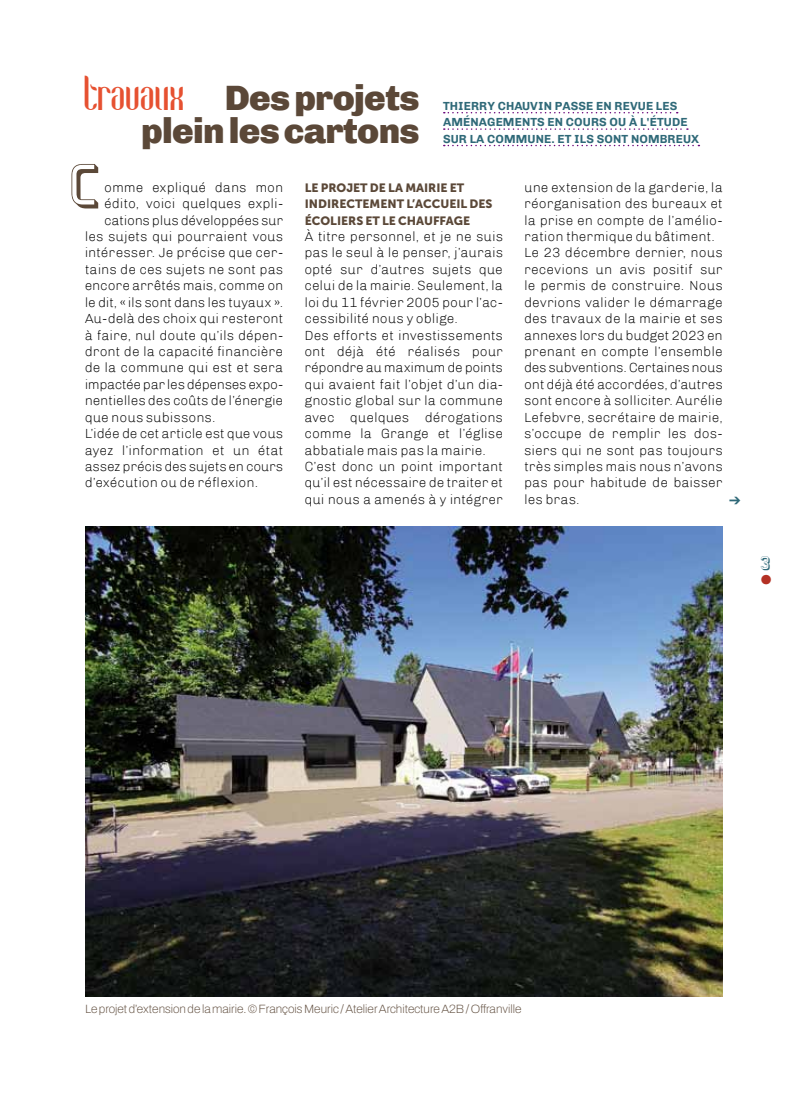
<style>
.page{position:relative;width:808px;height:1106px;background:#fff}
.page>*{position:absolute;margin:0;border:0;box-sizing:border-box;transform-origin:0 0}
.t1{font:67.5px "Forgotten Futurist Shadow";color:#5b4838}
.t2{font:900 36px/32.8px "Chivo";letter-spacing:-.02em;color:#5b4838;text-align:right}
.t3{font:800 30px "Gill Sans MT Pro";color:#b43124}
.t4{font:21px "Forgotten Futurist Shadow";color:#2f6978}
.t5{font:300 13.5px/16.4px "Chivo";letter-spacing:.01em;color:#000}
.t6{font:300 13.5px "Chivo";letter-spacing:-.015em;color:#000}
.t7{font:700 12px/16.4px "Chivo";letter-spacing:.01em;color:#2f6978}
.t8{font:100 12px "Archivo";color:#5b4838}
.t9{font:12px/16.4px "Museo Sans 900";color:#5b4838}
.s1{font-family:"Coco";font-weight:700;font-size:39px;color:#e65131}
</style>
<div class="page">
<svg style="left:444px;top:112px;width:234px;height:1px"></svg>
<svg style="left:444px;top:128px;width:244px;height:2px"></svg>
<svg style="left:444px;top:145px;width:255px;height:1px"></svg>
<img style="left:85px;top:526px;width:638px;height:470px">
<h2 class="t2" style="left:85px;top:81px;width:336px"><span class="s1">travaux</span> Des projets plein les cartons</h2>
<p class="t7" style="left:443px;top:97px;width:258px">THIERRY CHAUVIN PASSE EN REVUE LES<br>AMÉNAGEMENTS EN COURS OU À L'ÉTUDE<br>SUR LA COMMUNE. ET ILS SONT NOMBREUX</p>
<p class="t5" style="left:524px;top:179px;width:200px">une extension de la garderie, la réorganisation des bureaux et la prise en compte de l’amélio&shy;ration thermique du bâtiment.<br>Le 23 décembre dernier, nous recevions un avis positif sur le permis de construire. Nous devrions valider le démarrage des travaux de la mairie et ses annexes lors du budget 2023 en prenant en compte l’ensemble des subventions. Certaines nous ont déjà été accordées, d’autres sont encore à solliciter. Aurélie<br>Lefebvre, secrétaire de mairie, s’occupe de remplir les dos&shy;siers qui ne sont pas toujours très simples mais nous n’avons pas pour habitude de baisser les bras.</p>
<h1 class="t1" style="left:69px;top:156px;width:32px">C</h1>
<p class="t5" style="left:104px;top:179px;width:180px">omme expliqué dans mon</p>
<p class="t5" style="left:104px;top:195px;width:180px">édito, voici quelques expli-</p>
<p class="t5" style="left:104px;top:212px;width:180px">cations plus développées sur</p>
<p class="t5" style="left:85px;top:228px;width:200px">les sujets qui pourraient vous</p>
<p class="t5" style="left:85px;top:245px;width:200px">intéresser. Je précise que cer-</p>
<p class="t5" style="left:85px;top:261px;width:200px">tains de ces sujets ne sont pas</p>
<p class="t5" style="left:85px;top:277px;width:200px">encore arrêtés mais, comme on</p>
<p class="t5" style="left:85px;top:294px;width:200px">le dit, « ils sont dans les tuyaux ».</p>
<p class="t5" style="left:85px;top:310px;width:200px">Au-delà des choix qui resteront</p>
<p class="t5" style="left:85px;top:327px;width:200px">à faire, nul doute qu’ils dépen-</p>
<p class="t5" style="left:85px;top:343px;width:200px">dront de la capacité financière</p>
<p class="t5" style="left:85px;top:360px;width:200px">de la commune qui est et sera</p>
<p class="t6" style="left:85px;top:376px;width:200px">impactée par les dépenses expo-</p>
<p class="t5" style="left:85px;top:392px;width:200px">nentielles des coûts de l’énergie</p>
<p class="t5" style="left:85px;top:409px;width:132px">que nous subissons.</p>
<p class="t5" style="left:85px;top:425px;width:200px">L’idée de cet article est que vous</p>
<p class="t5" style="left:85px;top:442px;width:200px">ayez l’information et un état</p>
<p class="t5" style="left:85px;top:458px;width:200px">assez précis des sujets en cours</p>
<p class="t5" style="left:85px;top:474px;width:175px">d’exécution ou de réflexion.</p>
<p class="t9" style="left:305px;top:179px;width:189px">LE PROJET DE LA MAIRIE ET<br>INDIRECTEMENT L’ACCUEIL DES<br>ÉCOLIERS ET LE CHAUFFAGE</p>
<p class="t5" style="left:305px;top:228px;width:200px">À titre personnel, et je ne suis pas le seul à le penser, j’aurais opté sur d’autres sujets que celui de la mairie. Seulement, la loi du 11 février 2005 pour l’ac&shy;cessibilité nous y oblige.<br>Des efforts et investissements ont déjà été réalisés pour répondre au maximum de points qui avaient fait l’objet d’un dia&shy;gnostic global sur la commune avec quelques dérogations comme la Grange et l’église abbatiale mais pas la mairie.<br>C’est donc un point important qu’il est nécessaire de traiter et qui nous a amenés à y intégrer</p>
<h3 class="t4" style="left:760px;top:554px;width:11px">3</h3>
<h3 class="t3" style="left:760px;top:556px;width:14px">.</h3>
<p class="t8" style="left:85px;top:999px;width:438px">Le projet d’extension de la mairie. © François Meuric / Atelier Architecture A2B / Offranville</p>
</div>
